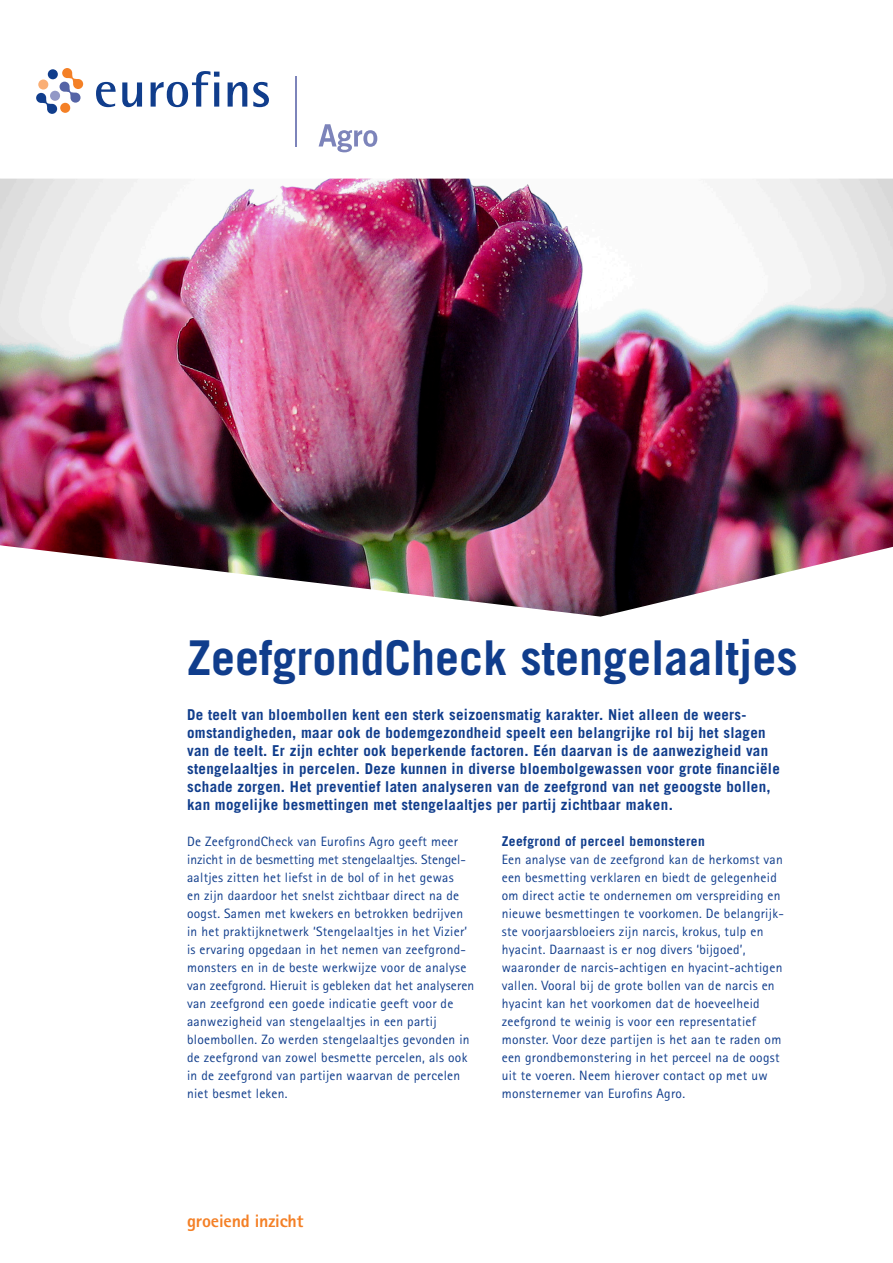
<style>
.page{position:relative;width:893px;height:1263px;background:#fff}
.page>*{position:absolute;margin:0;border:0;box-sizing:border-box;transform-origin:0 0}
.titel{font:700 48px "Trade Gothic";color:#103d8c}
.pay_off{font:800 18px "Rotis Sans Serif";letter-spacing:-.01em;color:#f48026}
.intro{font:700 15px/18px "Trade Gothic";letter-spacing:.02em;color:#103d8c}
.broodtekst{font:13.5px/18px "Rotis Sans Serif";letter-spacing:.02em;color:#103d8c}
.Alinea_Kop{font:700 13.5px "Trade Gothic";letter-spacing:.03em;color:#103d8c}
</style>
<div class="page">
<img style="left:0;top:179px;width:893px;height:438px">
<svg style="left:36px;top:68px;width:47px;height:46px"></svg>
<div style="left:60px;top:103px;width:10px;height:10px;background:#f48026;border-radius:50%"></div>
<div style="left:38px;top:80px;width:10px;height:10px;background:#faae74;border-radius:50%"></div>
<div style="left:48px;top:69px;width:10px;height:10px;background:#103d8c;border-radius:50%"></div>
<svg style="left:96px;top:82px;width:20px;height:25px"></svg>
<svg style="left:122px;top:82px;width:20px;height:25px"></svg>
<svg style="left:151px;top:71px;width:68px;height:36px"></svg>
<svg style="left:228px;top:82px;width:19px;height:25px"></svg>
<svg style="left:253px;top:82px;width:16px;height:25px"></svg>
<svg style="left:319px;top:124px;width:58px;height:28px"></svg>
<hr style="left:295px;top:76px;width:2px;height:71px;background:#7d84ba">
<p class="titel" style="left:187px;top:628px;width:612px">ZeefgrondCheck stengelaaltjes</p>
<p class="intro" style="left:187px;top:705px;width:594px">De teelt van bloembollen kent een sterk seizoensmatig karakter. Niet alleen de weers&shy;omstandigheden, maar ook de bodemgezondheid speelt een belangrijke rol bij het slagen van de teelt. Er zijn echter ook beperkende factoren. Eén daarvan is de aanwezigheid van stengelaaltjes in percelen. Deze kunnen in diverse bloembolgewassen voor grote financiële schade zorgen. Het preventief laten analyseren van de zeefgrond van net geoogste bollen, kan mogelijke besmettingen met stengelaaltjes per partij zichtbaar maken.</p>
<p class="broodtekst" style="left:187px;top:832px;width:289px">De ZeefgrondCheck van Eurofins Agro geeft meer inzicht in de besmetting met stengelaaltjes. Stengel&shy;aaltjes zitten het liefst in de bol of in het gewas<br>en zijn daardoor het snelst zichtbaar direct na de oogst. Samen met kwekers en betrokken bedrijven in het praktijknetwerk ‘Stengelaaltjes in het Vizier’ is ervaring opgedaan in het nemen van zeefgrond&shy;monsters en in de beste werkwijze voor de analyse van zeefgrond. Hieruit is gebleken dat het analyseren van zeefgrond een goede indicatie geeft voor de aanwezigheid van stengelaaltjes in een partij bloembollen. Zo werden stengelaaltjes gevonden in de zeefgrond van zowel besmette percelen, als ook in de zeefgrond van partijen waarvan de percelen niet besmet leken.</p>
<p class="Alinea_Kop" style="left:502px;top:833px;width:205px">Zeefgrond of perceel bemonsteren</p>
<p class="broodtekst" style="left:502px;top:850px;width:284px">Een analyse van de zeefgrond kan de herkomst van een besmetting verklaren en biedt de gelegenheid om direct actie te ondernemen om verspreiding en nieuwe besmettingen te voorkomen. De belangrijk&shy;ste voorjaarsbloeiers zijn narcis, krokus, tulp en hyacint. Daarnaast is er nog divers ‘bijgoed’, waaronder de narcis-achtigen en hyacint-achtigen vallen. Vooral bij de grote bollen van de narcis en hyacint kan het voorkomen dat de hoeveelheid zeefgrond te weinig is voor een representatief monster. Voor deze partijen is het aan te raden om een grondbemonstering in het perceel na de oogst uit te voeren. Neem hierover contact op met uw monsternemer van Eurofins Agro.</p>
<p class="pay_off" style="left:187px;top:1209px;width:118px">groeiend inzicht</p>
</div>
